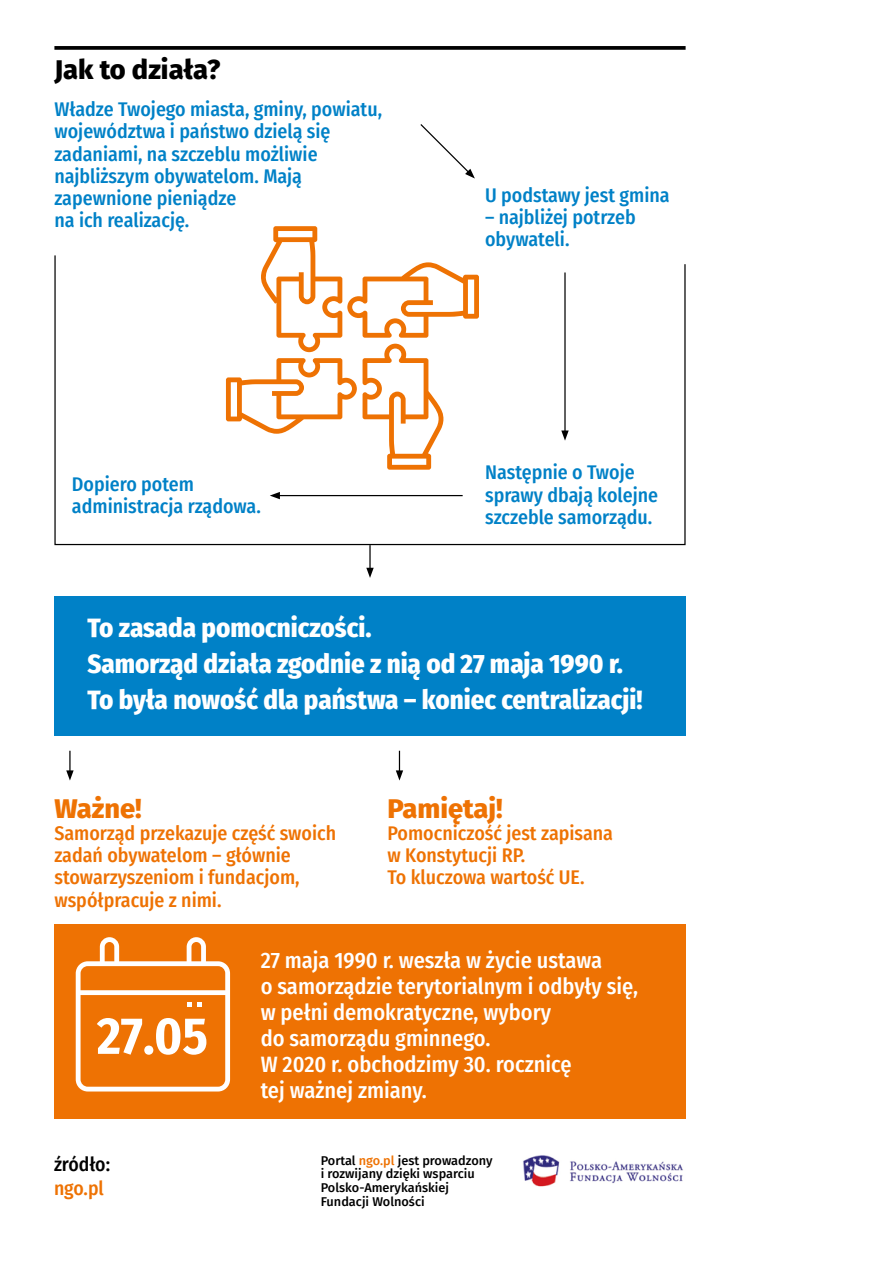
<style>
.page{position:relative;width:893px;height:1263px;background:#fff}
.page>*{position:absolute;margin:0;border:0;box-sizing:border-box;transform-origin:0 0}
.t1{font:800 27.15px "Fira Sans";color:#ee7203}
.t2{font:800 27.15px "Fira Sans";color:#000}
.t3{font:800 26.7px/35.7px "Fira Sans Condensed";color:#fff}
.t4{font:500 22.35px/26px "Fira Sans Condensed";color:#fff}
.t5{font:500 19.8px/22.2px "Fira Sans Condensed";color:#0081c7}
.t6{font:500 19.8px/22.4px "Fira Sans Condensed";color:#ee7203}
.t7{font:500 19.5px "Fira Sans Condensed";color:#000}
.t8{font:500 19.5px "Fira Sans Condensed";color:#ee7203}
.t9{font:500 12.75px/13.8px "Fira Sans";color:#000}
.s1{color:#ee7203}
</style>
<div class="page">
<div style="left:54px;top:924px;width:632px;height:194px;background:#ee7203"></div>
<svg style="left:54px;top:46px;width:632px;height:4px;background:#121212"></svg>
<svg style="left:270px;top:226px;width:48px;height:28px"></svg>
<div style="left:54px;top:596px;width:632px;height:139px;background:#0081c7"></div>
<svg style="left:420px;top:124px;width:55px;height:55px"></svg>
<hr style="left:69px;top:751px;width:2px;height:22px;background:#000">
<svg style="left:66px;top:770px;width:8px;height:10px"></svg>
<svg style="left:396px;top:751px;width:7px;height:29px"></svg>
<svg style="left:76px;top:937px;width:154px;height:154px"></svg>
<img style="left:523px;top:1155px;width:160px;height:32px">
<hr style="left:369px;top:545px;width:2px;height:25px;background:#000">
<svg style="left:366px;top:568px;width:8px;height:10px"></svg>
<svg style="left:54px;top:254px;width:632px;height:292px"></svg>
<h1 class="t2" style="left:54px;top:46px;width:168px">Jak to działa?</h1>
<p class="t5" style="left:54px;top:97px;width:329px">Władze Twojego miasta, gminy, powiatu, województwa i państwo dzielą się zadaniami, na szczeblu możliwie najbliższym obywatelom. Mają zapewnione pieniądze<br>na ich realizację.</p>
<p class="t5" style="left:72px;top:471px;width:190px">Dopiero potem administracja rządowa.</p>
<p class="t5" style="left:485px;top:183px;width:186px">U podstawy jest gmina</p>
<p class="t5" style="left:485px;top:205px;width:152px">– najbliżej potrzeb obywateli.</p>
<p class="t5" style="left:485px;top:460px;width:175px">Następnie o Twoje sprawy dbają kolejne szczeble samorządu.</p>
<h2 class="t3" style="left:87px;top:608px;width:557px">To zasada pomocniczości.<br>Samorząd działa zgodnie z nią od 27 maja 1990 r.<br>To była nowość dla państwa – koniec centralizacji!</h2>
<h1 class="t1" style="left:54px;top:784px;width:89px">Ważne!</h1>
<p class="t6" style="left:54px;top:821px;width:283px">Samorząd przekazuje część swoich zadań obywatelom – głównie stowarzyszeniom i fundacjom, współpracuje z nimi.</p>
<h1 class="t1" style="left:388px;top:784px;width:116px">Pamiętaj!</h1>
<p class="t6" style="left:388px;top:821px;width:227px">Pomocniczość jest zapisana w Konstytucji RP.<br>To kluczowa wartość UE.</p>
<p class="t7" style="left:54px;top:1149px;width:58px">źródło:</p>
<p class="t8" style="left:54px;top:1172px;width:51px">ngo.pl</p>
<p class="t4" style="left:261px;top:946px;width:379px">27 maja 1990 r. weszła w życie ustawa<br>o samorządzie terytorialnym i odbyły się, w pełni demokratyczne, wybory<br>do samorządu gminnego.<br>W 2020 r. obchodzimy 30. rocznicę<br>tej ważnej zmiany.</p>
<p class="t9" style="left:321px;top:1153px;width:173px">Portal <span class="s1">ngo.pl</span> jest prowadzony i rozwijany dzięki wsparciu<br>Polsko-Amerykańskiej<br>Fundacji Wolności</p>
</div>
